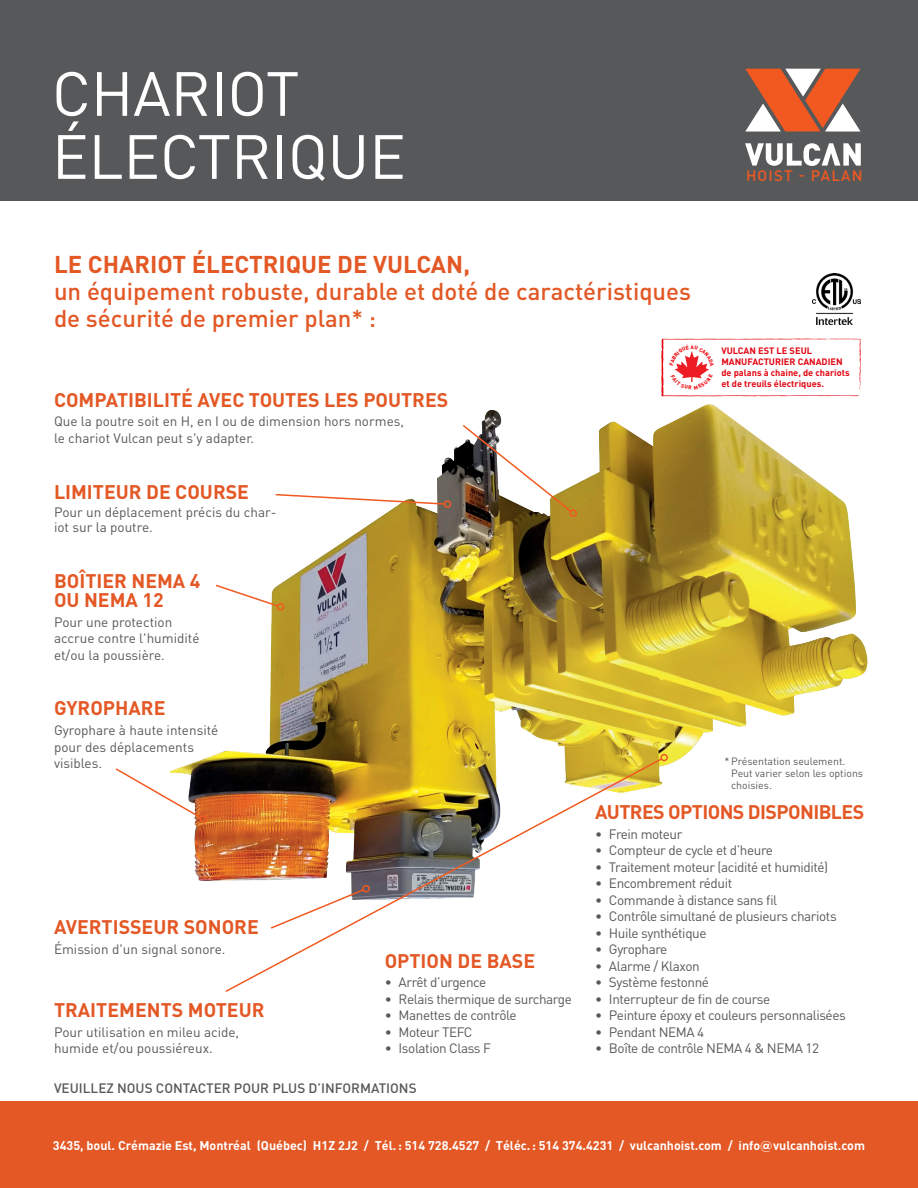
<style>
.page{position:relative;width:918px;height:1188px;background:#fff}
.page>*{position:absolute;margin:0;border:0;box-sizing:border-box;transform-origin:0 0}
.t1{font:61.5px/63px "DIN";letter-spacing:-.005em;color:#fff}
.t2{font:500 24px/27px "DIN";color:#e35825}
.t3{font:700 24px "DIN";color:#e35825}
.t4{font:700 19.5px/19.5px "DIN";color:#e35825}
.t5{font:700 19.5px "DIN";letter-spacing:-.03em;color:#e35825}
.t6{font:500 15px "DIN";letter-spacing:.08em;color:#f15921}
.t7{font:13.5px "DIN";letter-spacing:-.03em;color:#57585a}
.t8{font:13.5px/16.5px "DIN";color:#57585a}
.t9{font:500 13.5px "DIN";color:#57585a}
.t10{font:700 12.6px "DIN";color:#fff}
.t11{font:10.5px/12px "DIN";color:#57585a}
.t12{font:700 9.15px/11.1px "DIN";color:#e30613}
.s1{font-family:"Gotham"}
</style>
<div class="page">
<div style="left:0;top:1102px;width:918px;height:86px;background:#e35825"></div>
<div style="left:0;top:0;width:918px;height:201px;background:#57585a"></div>
<svg style="left:745px;top:143px;width:116px;height:23px"></svg>
<svg style="left:745px;top:69px;width:116px;height:63px"></svg>
<img style="left:182px;top:396px;width:686px;height:485px">
<svg style="left:274px;top:493px;width:172px;height:13px"></svg>
<div style="left:444px;top:500px;width:7px;height:8px;border:2px solid #f15921;border-radius:50%"></div>
<svg style="left:214px;top:583px;width:66px;height:25px"></svg>
<div style="left:277px;top:603px;width:7px;height:8px;border:2px solid #f15921;border-radius:50%"></div>
<svg style="left:115px;top:767px;width:88px;height:53px"></svg>
<div style="left:200px;top:815px;width:7px;height:8px;border:2px solid #f15921;border-radius:50%"></div>
<img style="left:224px;top:757px;width:440px;height:235px">
<div style="left:660px;top:754px;width:8px;height:7px;border:2px solid #f15921;border-radius:50%"></div>
<svg style="left:461px;top:423px;width:112px;height:90px"></svg>
<div style="left:569px;top:509px;width:8px;height:8px;border:2px solid #f15921;border-radius:50%"></div>
<img style="left:812px;top:274px;width:48px;height:50px">
<svg style="left:661px;top:339px;width:200px;height:57px"></svg>
<h1 class="t1" style="left:52px;top:61px;width:356px">CHARIOT<br>ÉLECTRIQUE</h1>
<h2 class="t3" style="left:54px;top:249px;width:418px">LE CHARIOT ÉLECTRIQUE DE VULCAN,</h2>
<h2 class="t2" style="left:54px;top:277px;width:639px">un équipement robuste, durable et doté de caractéristiques de sécurité de premier plan* :</h2>
<h3 class="t4" style="left:54px;top:389px;width:396px">COMPATIBILITÉ AVEC TOUTES LES POUTRES</h3>
<p class="t8" style="left:54px;top:413px;width:352px">Que la poutre soit en H, en I ou de dimension hors normes, le chariot Vulcan peut s'y adapter.</p>
<h3 class="t4" style="left:54px;top:481px;width:197px">LIMITEUR DE COURSE</h3>
<p class="t8" style="left:54px;top:504px;width:224px;line-height:15px">Pour un déplacement précis du char&shy;iot sur la poutre.</p>
<h3 class="t4" style="left:54px;top:570px;width:148px">BOÎTIER NEMA 4<br>OU NEMA 12</h3>
<p class="t8" style="left:54px;top:613px;width:147px">Pour une protection accrue contre l'humidité et/ou la poussière.</p>
<h3 class="t4" style="left:54px;top:698px;width:113px">GYROPHARE</h3>
<p class="t8" style="left:54px;top:722px;width:166px">Gyrophare à haute intensité pour des déplacements visibles.</p>
<p class="t6" style="left:746px;top:166px;width:118px">HOIST - PALAN</p>
<p class="t12" style="left:721px;top:345px;width:130px">VULCAN EST LE SEUL<br>MANUFACTURIER CANADIEN de palans à chaine, de chariots et de treuils électriques.</p>
<p class="t11" style="left:731px;top:755px;width:133px;text-indent:-7px">* Présentation seulement.<br>Peut varier selon les options choisies.</p>
<h3 class="t4" style="left:54px;top:916px;width:206px">AVERTISSEUR SONORE</h3>
<p class="t8" style="left:54px;top:940px;width:173px">Émission d'un signal sonore.</p>
<h3 class="t4" style="left:54px;top:999px;width:212px">TRAITEMENTS MOTEUR</h3>
<p class="t8" style="left:54px;top:1023px;width:187px">Pour utilisation en mileu acide, humide et/ou poussiéreux.</p>
<h3 class="t4" style="left:385px;top:950px;width:152px">OPTION DE BASE</h3>
<p class="t7" style="left:385px;top:974px;width:103px">• Arrêt d’urgence</p>
<p class="t7" style="left:385px;top:990px;width:189px">• Relais thermique de surcharge</p>
<p class="t7" style="left:385px;top:1007px;width:133px">• Manettes de contrôle</p>
<p class="t7" style="left:385px;top:1023px;width:89px">• Moteur TEFC</p>
<p class="t7" style="left:385px;top:1040px;width:108px">• Isolation Class F</p>
<p class="t9" style="left:54px;top:1080px;width:364px">VEUILLEZ NOUS CONTACTER POUR PLUS D’INFORMATIONS</p>
<h3 class="t5" style="left:595px;top:799px;width:271px">AUTRES OPTIONS DISPONIBLES</h3>
<p class="t7" style="left:595px;top:825px;width:89px">• Frein moteur</p>
<p class="t7" style="left:595px;top:842px;width:179px">• Compteur de cycle et d’heure</p>
<p class="t7" style="left:595px;top:858px;width:235px">• Traitement moteur (acidité et humidité)</p>
<p class="t7" style="left:595px;top:875px;width:139px">• Encombrement réduit</p>
<p class="t7" style="left:595px;top:891px;width:184px">• Commande à distance sans fil</p>
<p class="t7" style="left:595px;top:908px;width:243px">• Contrôle simultané de plusieurs chariots</p>
<p class="t7" style="left:595px;top:924px;width:113px">• Huile synthétique</p>
<p class="t7" style="left:595px;top:941px;width:74px">• Gyrophare</p>
<p class="t7" style="left:595px;top:957px;width:106px">• Alarme / Klaxon</p>
<p class="t7" style="left:595px;top:974px;width:115px">• Système festonné</p>
<p class="t7" style="left:595px;top:990px;width:177px">• Interrupteur de fin de course</p>
<p class="t7" style="left:595px;top:1007px;width:252px">• Peinture époxy et couleurs personnalisées</p>
<p class="t7" style="left:595px;top:1023px;width:111px">• Pendant NEMA 4</p>
<p class="t7" style="left:595px;top:1040px;width:226px">• Boîte de contrôle NEMA 4 &amp; NEMA 12</p>
<p class="t10" style="left:53px;top:1137px;width:814px">3435, boul. Crémazie Est, Montréal (Québec) H1Z 2J2 / Tél.: 514 728.4527 / Téléc.: 514 374.4231 / vulcanhoist.com / info<span class="s1">@</span>vulcanhoist.com</p>
</div>
